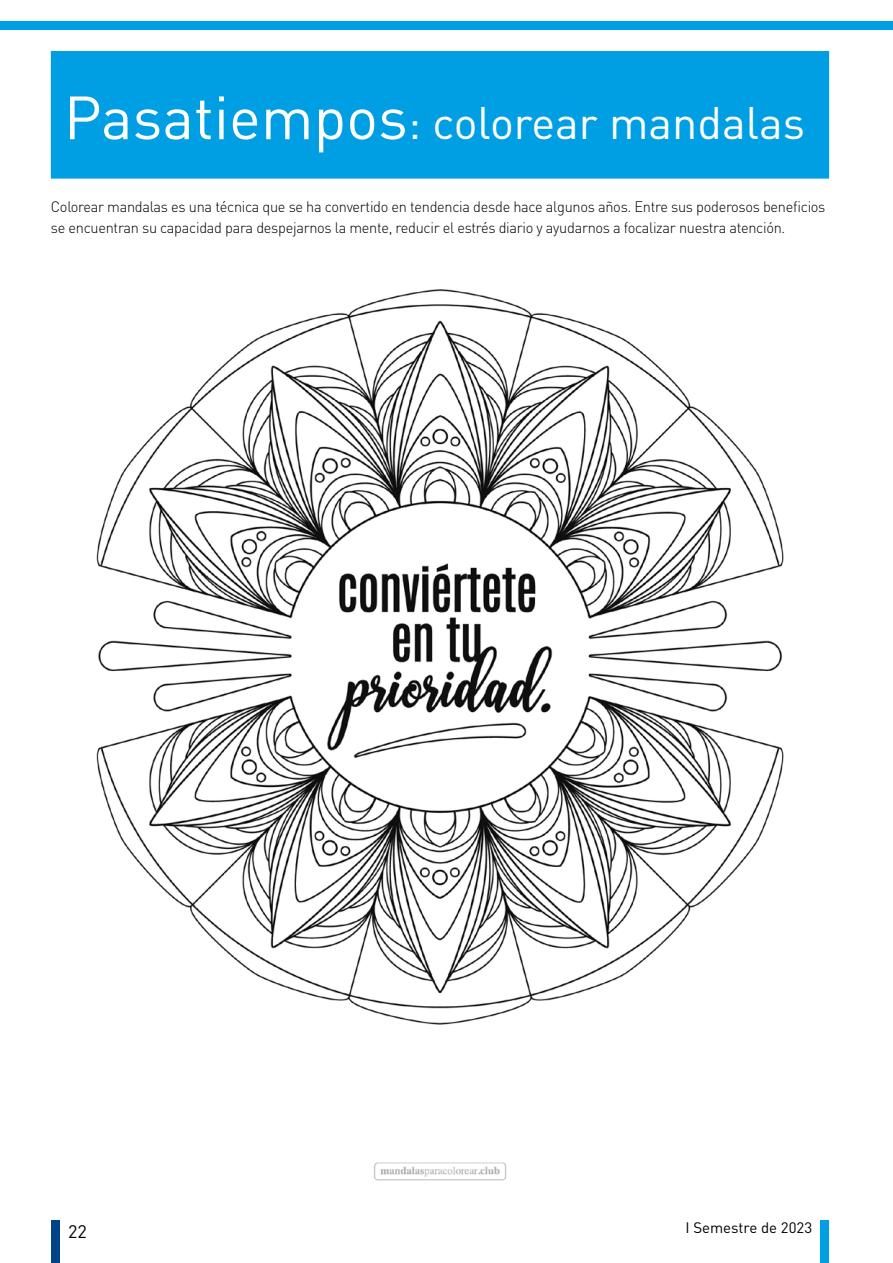
<style>
.page{position:relative;width:893px;height:1263px;background:#fff}
.page>*{position:absolute;margin:0;border:0;box-sizing:border-box;transform-origin:0 0}
.t1{font:45px "DIN";color:#fff}
.t2{font:18px "DIN";color:#000}
.t3{font:300 15px/21px "DIN";letter-spacing:-.02em;color:#000}
.t4{font:15px "DIN";color:#000}
.s1{font-size:60px}
</style>
<div class="page">
<div style="left:51px;top:1220px;width:9px;height:43px;background:#048"></div>
<div style="left:821px;top:1220px;width:8px;height:43px;background:#009fe3"></div>
<div style="left:0;top:21px;width:893px;height:9px;background:#009fe3"></div>
<hr style="left:892px;top:557px;width:1px;height:617px;background:#d4edfc">
<div style="left:53px;top:53px;width:774px;height:123px;background:#009fe3"></div>
<div style="left:51px;top:51px;width:778px;height:128px;border:4px solid #009fe3"></div>
<img style="left:96px;top:289px;width:688px;height:892px">
<h1 class="t1" style="left:64px;top:95px;width:743px"><span class="s1">Pasatiempos</span>: colorear mandalas</h1>
<p class="t3" style="left:51px;top:196px;width:776px">Colorear mandalas es una técnica que se ha convertido en tendencia desde hace algunos años. Entre sus poderosos beneficios se encuentran su capacidad para despejarnos la mente, reducir el estrés diario y ayudarnos a focalizar nuestra atención.</p>
<p class="t2" style="left:68px;top:1220px;width:20px">22</p>
<p class="t4" style="left:685px;top:1218px;width:128px">I Semestre de 2023</p>
</div>
